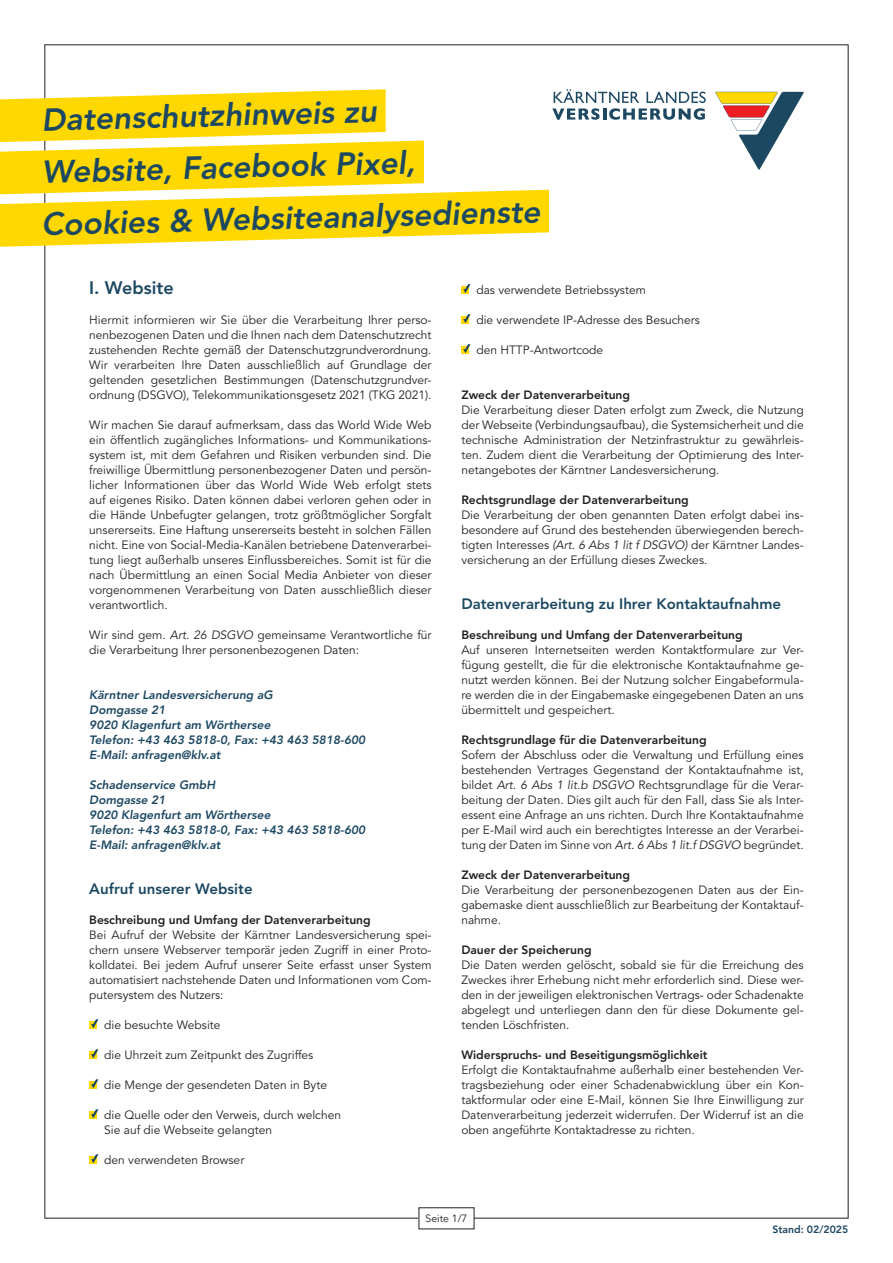
<style>
.page{position:relative;width:893px;height:1263px;background:#fff}
.page>*{position:absolute;margin:0;border:0;box-sizing:border-box;transform-origin:0 0}
.t1{font:italic 800 31.65px "Avenir LT Pro";color:#1c4862}
.t2{font:800 18px "Avenir LT Pro";color:#1c4862}
.t3{font:800 15px "Avenir LT Pro";color:#1c4862}
.t4{font:12px/15px "Avenir LT Pro";color:#231f20;text-align:justify}
.t5{font:800 12px "Avenir LT Pro";color:#231f20}
.t6{font:italic 800 12px "Avenir LT Pro";color:#1c4862}
.t7{font:800 10.5px "Avenir LT Pro";color:#1c4862}
.t8{font:10.5px "Avenir LT Pro";color:#231f20}
.s1{font-style:italic}
</style>
<div class="page">
<div style="left:89px;top:1021px;width:8px;height:8px;background:#ffd801"></div>
<svg style="left:91px;top:1019px;width:7px;height:9px"></svg>
<div style="left:89px;top:1051px;width:8px;height:8px;background:#ffd801"></div>
<svg style="left:91px;top:1049px;width:7px;height:9px"></svg>
<div style="left:89px;top:1081px;width:8px;height:8px;background:#ffd801"></div>
<svg style="left:91px;top:1079px;width:7px;height:9px"></svg>
<div style="left:89px;top:1111px;width:8px;height:8px;background:#ffd801"></div>
<svg style="left:91px;top:1109px;width:7px;height:9px"></svg>
<div style="left:89px;top:1156px;width:8px;height:8px;background:#ffd801"></div>
<svg style="left:91px;top:1154px;width:7px;height:9px"></svg>
<div style="left:461px;top:286px;width:8px;height:8px;background:#ffd801"></div>
<svg style="left:463px;top:284px;width:7px;height:9px"></svg>
<div style="left:461px;top:316px;width:8px;height:8px;background:#ffd801"></div>
<svg style="left:463px;top:314px;width:7px;height:9px"></svg>
<div style="left:461px;top:346px;width:8px;height:8px;background:#ffd801"></div>
<svg style="left:463px;top:344px;width:7px;height:9px"></svg>
<svg style="left:715px;top:92px;width:89px;height:78px"></svg>
<svg style="left:0;top:89px;width:706px;height:158px"></svg>
<p class="t1" style="left:41px;top:102px;width:337px;rotate:-2deg">Datenschutzhinweis zu</p>
<p class="t1" style="left:41px;top:155px;width:375px;rotate:-2deg">Website, Facebook Pixel,</p>
<p class="t1" style="left:41px;top:208px;width:500px;rotate:-2deg">Cookies &amp; Websiteanalysedienste</p>
<p class="t2" style="left:89px;top:277px;width:86px">I. Website</p>
<p class="t4" style="left:89px;top:313px;width:344px">Hiermit informieren wir Sie über die Verarbeitung Ihrer perso&shy;nenbezogenen Daten und die Ihnen nach dem Datenschutzrecht zustehenden Rechte gemäß der Datenschutzgrundverordnung.<br>Wir verarbeiten Ihre Daten ausschließlich auf Grundlage der geltenden gesetzlichen Bestimmungen (Datenschutzgrundver&shy;ordnung (DSGVO), Telekommunikationsgesetz 2021 (TKG 2021).</p>
<p class="t4" style="left:89px;top:418px;width:344px">Wir machen Sie darauf aufmerksam, dass das World Wide Web ein öffentlich zugängliches Informations- und Kommunikations&shy;system ist, mit dem Gefahren und Risiken verbunden sind. Die freiwillige Übermittlung personenbezogener Daten und persön&shy;licher Informationen über das World Wide Web erfolgt stets auf eigenes Risiko. Daten können dabei verloren gehen oder in die Hände Unbefugter gelangen, trotz größtmöglicher Sorgfalt unsererseits. Eine Haftung unsererseits besteht in solchen Fällen nicht. Eine von Social-Media-Kanälen betriebene Datenverarbei&shy;tung liegt außerhalb unseres Einflussbereiches. Somit ist für die nach Übermittlung an einen Social Media Anbieter von dieser vorgenommenen Verarbeitung von Daten ausschließlich dieser verantwortlich.</p>
<p class="t4" style="left:89px;top:628px;width:344px">Wir sind gem. <span class="s1">Art. 26 DSGVO</span> gemeinsame Verantwortliche für die Verarbeitung Ihrer personenbezogenen Daten:</p>
<p class="t6" style="left:89px;top:688px;width:185px">Kärntner Landesversicherung aG</p>
<p class="t6" style="left:89px;top:703px;width:78px">Domgasse 21</p>
<p class="t6" style="left:89px;top:718px;width:183px">9020 Klagenfurt am Wörthersee</p>
<p class="t6" style="left:89px;top:733px;width:278px">Telefon: +43 463 5818-0, Fax: +43 463 5818-600</p>
<p class="t6" style="left:89px;top:748px;width:133px">E-Mail: anfragen@klv.at</p>
<p class="t6" style="left:89px;top:778px;width:128px">Schadenservice GmbH</p>
<p class="t6" style="left:89px;top:793px;width:78px">Domgasse 21</p>
<p class="t6" style="left:89px;top:808px;width:183px">9020 Klagenfurt am Wörthersee</p>
<p class="t6" style="left:89px;top:823px;width:278px">Telefon: +43 463 5818-0, Fax: +43 463 5818-600</p>
<p class="t6" style="left:89px;top:838px;width:133px">E-Mail: anfragen@klv.at</p>
<p class="t3" style="left:89px;top:880px;width:165px">Aufruf unserer Website</p>
<p class="t5" style="left:89px;top:913px;width:283px">Beschreibung und Umfang der Datenverarbeitung</p>
<p class="t4" style="left:89px;top:928px;width:344px">Bei Aufruf der Website der Kärntner Landesversicherung spei&shy;chern unsere Webserver temporär jeden Zugriff in einer Proto&shy;kolldatei. Bei jedem Aufruf unserer Seite erfasst unser System automatisiert nachstehende Daten und Informationen vom Com&shy;putersystem des Nutzers:</p>
<p class="t4" style="left:104px;top:1018px;width:118px">die besuchte Website</p>
<p class="t4" style="left:104px;top:1048px;width:211px">die Uhrzeit zum Zeitpunkt des Zugriffes</p>
<p class="t4" style="left:104px;top:1078px;width:224px">die Menge der gesendeten Daten in Byte</p>
<p class="t4" style="left:104px;top:1108px;width:238px">die Quelle oder den Verweis, durch welchen</p>
<p class="t4" style="left:104px;top:1123px;width:169px">Sie auf die Webseite gelangten</p>
<p class="t4" style="left:104px;top:1153px;width:142px">den verwendeten Browser</p>
<p class="t4" style="left:476px;top:283px;width:171px">das verwendete Betriebssystem</p>
<p class="t4" style="left:476px;top:313px;width:225px">die verwendete IP-Adresse des Besuchers</p>
<p class="t4" style="left:476px;top:343px;width:128px">den HTTP-Antwortcode</p>
<p class="t5" style="left:461px;top:388px;width:170px">Zweck der Datenverarbeitung</p>
<p class="t4" style="left:461px;top:403px;width:344px">Die Verarbeitung dieser Daten erfolgt zum Zweck, die Nutzung der Webseite (Verbindungsaufbau), die Systemsicherheit und die technische Administration der Netzinfrastruktur zu gewährleis&shy;ten. Zudem dient die Verarbeitung der Optimierung des Inter&shy;netangebotes der Kärntner Landesversicherung.</p>
<p class="t5" style="left:461px;top:493px;width:229px">Rechtsgrundlage der Datenverarbeitung</p>
<p class="t4" style="left:461px;top:508px;width:344px">Die Verarbeitung der oben genannten Daten erfolgt dabei ins&shy;besondere auf Grund des bestehenden überwiegenden berech&shy;tigten Interesses <span class="s1">(Art. 6 Abs 1 lit f DSGVO)</span> der Kärntner Landes&shy;versicherung an der Erfüllung dieses Zweckes.</p>
<p class="t3" style="left:461px;top:595px;width:321px">Datenverarbeitung zu Ihrer Kontaktaufnahme</p>
<p class="t5" style="left:461px;top:628px;width:283px">Beschreibung und Umfang der Datenverarbeitung</p>
<p class="t4" style="left:461px;top:643px;width:344px">Auf unseren Internetseiten werden Kontaktformulare zur Ver&shy;fügung gestellt, die für die elektronische Kontaktaufnahme ge&shy;nutzt werden können. Bei der Nutzung solcher Eingabeformula&shy;re werden die in der Eingabemaske eingegebenen Daten an uns übermittelt und gespeichert.</p>
<p class="t5" style="left:461px;top:733px;width:247px">Rechtsgrundlage für die Datenverarbeitung</p>
<p class="t4" style="left:461px;top:748px;width:344px">Sofern der Abschluss oder die Verwaltung und Erfüllung eines bestehenden Vertrages Gegenstand der Kontaktaufnahme ist, bildet <span class="s1">Art. 6 Abs 1 lit.b DSGVO</span> Rechtsgrundlage für die Verar&shy;beitung der Daten. Dies gilt auch für den Fall, dass Sie als Inter&shy;essent eine Anfrage an uns richten. Durch Ihre Kontaktaufnahme per E-Mail wird auch ein berechtigtes Interesse an der Verarbei&shy;tung der Daten im Sinne von <span class="s1">Art. 6 Abs 1 lit.f DSGVO</span> begründet.</p>
<p class="t5" style="left:461px;top:868px;width:170px">Zweck der Datenverarbeitung</p>
<p class="t4" style="left:461px;top:883px;width:344px">Die Verarbeitung der personenbezogenen Daten aus der Ein&shy;gabemaske dient ausschließlich zur Bearbeitung der Kontaktauf&shy;nahme.</p>
<p class="t5" style="left:461px;top:943px;width:132px">Dauer der Speicherung</p>
<p class="t4" style="left:461px;top:958px;width:344px">Die Daten werden gelöscht, sobald sie für die Erreichung des Zweckes ihrer Erhebung nicht mehr erforderlich sind. Diese wer&shy;den in der jeweiligen elektronischen Vertrags- oder Schadenakte abgelegt und unterliegen dann den für diese Dokumente gel&shy;tenden Löschfristen.</p>
<p class="t5" style="left:461px;top:1048px;width:248px">Widerspruchs- und Beseitigungsmöglichkeit</p>
<p class="t4" style="left:461px;top:1063px;width:344px">Erfolgt die Kontaktaufnahme außerhalb einer bestehenden Ver&shy;tragsbeziehung oder einer Schadenabwicklung über ein Kon&shy;taktformular oder eine E-Mail, können Sie Ihre Einwilligung zur Datenverarbeitung jederzeit widerrufen. Der Widerruf ist an die oben angeführte Kontaktadresse zu richten.</p>
<p class="t8" style="left:425px;top:1212px;width:43px">Seite 1/7</p>
<p class="t7" style="left:772px;top:1223px;width:77px">Stand: 02/2025</p>
</div>
